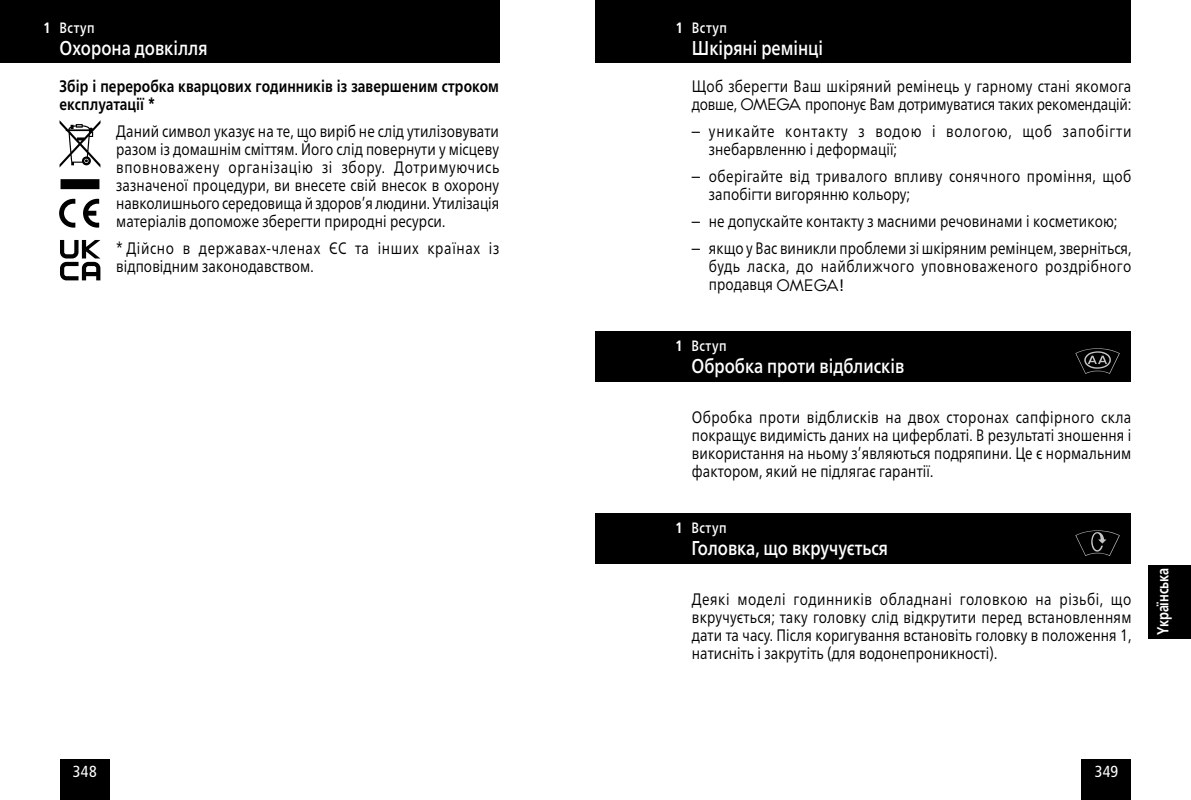
<style>
.page{position:relative;width:1191px;height:800px;background:#fff}
.page>*{position:absolute;margin:0;border:0;box-sizing:border-box;transform-origin:0 0}
.t1{font:500 20px "Frutiger Neue LTCYR";color:#fff;scale:.82 1}
.t2{font:16.6px/18px "Frutiger Neue LTCYR";letter-spacing:.005em;color:#000;text-align:justify;scale:.82 1}
.t3{font:16.6px/18px "Frutiger Neue LTCYR";letter-spacing:.03em;color:#000;scale:.82 1}
.t4{font:16.6px/18px "Frutiger Neue LTCYR";letter-spacing:.06em;color:#000;scale:.82 1}
.t5{font:16.6px/18px "Frutiger Neue LTCYR";letter-spacing:.045em;color:#000;scale:.82 1}
.t6{font:700 16.6px/18px "Frutiger Neue LTCYR";letter-spacing:.005em;color:#000;scale:.82 1}
.t7{font:700 16px "Frutiger Neue LTCYR";letter-spacing:-.01em;color:#fff;scale:.78 1}
.t8{font:condensed 16px "Frutiger LT Std";letter-spacing:.02em;color:#fff}
.t9{font:500 15px "Frutiger Neue LTCYR";letter-spacing:.04em;color:#fff;scale:.82 1}
.s1{font-family:"Frutiger LT Std";font-weight:700;font-stretch:condensed}
.s2{font-family:"OMEGACT"}
.s3{font-family:"Frutiger LT Std";font-stretch:condensed}
</style>
<div class="page">
<div style="left:1081px;top:759px;width:50px;height:40px;background:#000"></div>
<div style="left:60px;top:759px;width:50px;height:40px;background:#000"></div>
<div style="left:1148px;top:564px;width:43px;height:74px;background:#000"></div>
<div style="left:595px;top:0;width:536px;height:62px;background:#000"></div>
<div style="left:595px;top:331px;width:536px;height:50px;background:#000"></div>
<div style="left:595px;top:513px;width:536px;height:50px;background:#000"></div>
<svg style="left:1075px;top:348px;width:44px;height:26px"></svg>
<svg style="left:1075px;top:530px;width:44px;height:26px"></svg>
<div style="left:0;top:0;width:499px;height:62px;background:#000"></div>
<svg style="left:60px;top:120px;width:40px;height:69px"></svg>
<svg style="left:83px;top:199px;width:16px;height:28px"></svg>
<svg style="left:59px;top:199px;width:16px;height:28px"></svg>
<svg style="left:60px;top:240px;width:40px;height:40px"></svg>
<p class="t9" style="left:43px;top:19px;width:64px"><span class="s1">1</span> Вступ</p>
<p class="t1" style="left:60px;top:37px;width:182px">Охорона довкілля</p>
<p class="t6" style="left:60px;top:77px;width:537px">Збір і переробка кварцових годинників із завершеним строком експлуатації *</p>
<p class="t2" style="left:116px;top:122px;width:468px">Даний символ указує на те, що виріб не слід утилізовувати разом із домашнім сміттям. Його слід повернути у місцеву вповноважену організацію зі збору. Дотримуючись зазначеної процедури, ви внесете свій внесок в охорону навколишнього середовища й здоров’я людини. Утилізація матеріалів допоможе зберегти природні ресурси.</p>
<p class="t5" style="left:116px;top:239px;width:468px">* Дійсно в державах-членах ЄС та інших країнах із відповідним законодавством.</p>
<p class="t9" style="left:675px;top:19px;width:64px"><span class="s1">1</span> Вступ</p>
<p class="t1" style="left:692px;top:37px;width:161px">Шкіряні ремінці</p>
<p class="t2" style="left:692px;top:77px;width:537px">Щоб зберегти Ваш шкіряний ремінець у гарному стані якомога довше, <span class="s2">OMEGA</span> пропонує Вам дотримуватися таких рекомендацій:</p>
<p class="t4" style="left:709px;top:122px;width:517px;text-indent:-17px"><span class="s3">–</span> уникайте контакту з водою і вологою, щоб запобігти знебарвленню і деформації;</p>
<p class="t3" style="left:709px;top:167px;width:516px;text-indent:-17px"><span class="s3">–</span> оберігайте від тривалого впливу сонячного проміння, щоб запобігти вигорянню кольору;</p>
<p class="t2" style="left:692px;top:212px;width:520px"><span class="s3">–</span> не допускайте контакту з масними речовинами і косметикою;</p>
<p class="t2" style="left:709px;top:239px;width:516px;text-indent:-17px"><span class="s3">–</span> якщо у Вас виникли проблеми зі шкіряним ремінцем, зверніться, будь ласка, до найближчого уповноваженого роздрібного продавця <span class="s2">OMEGA</span><span class="s3">!</span></p>
<p class="t9" style="left:675px;top:337px;width:64px"><span class="s1">1</span> Вступ</p>
<p class="t1" style="left:691px;top:354px;width:261px">Обробка проти відблисків</p>
<p class="t2" style="left:692px;top:408px;width:537px">Обробка проти відблисків на двох сторонах сапфірного скла покращує видимість даних на циферблаті. В результаті зношення і використання на ньому з’являються подряпини. Це є нормальним фактором, який не підлягає гарантії.</p>
<p class="t9" style="left:675px;top:519px;width:64px"><span class="s1">1</span> Вступ</p>
<p class="t1" style="left:691px;top:536px;width:241px">Головка, що вкручується</p>
<p class="t2" style="left:692px;top:590px;width:537px">Деякі моделі годинників обладнані головкою на різьбі, що вкручується; таку головку слід відкрутити перед встановленням дати та часу. Після коригування встановіть головку в положення 1, натисніть і закрутіть (для водонепроникності).</p>
<p class="t7" style="left:1153px;top:634px;width:87px;rotate:-90deg">Yкpаїнська</p>
<p class="t8" style="left:73px;top:762px;width:25px">348</p>
<p class="t8" style="left:1094px;top:762px;width:25px">349</p>
</div>
